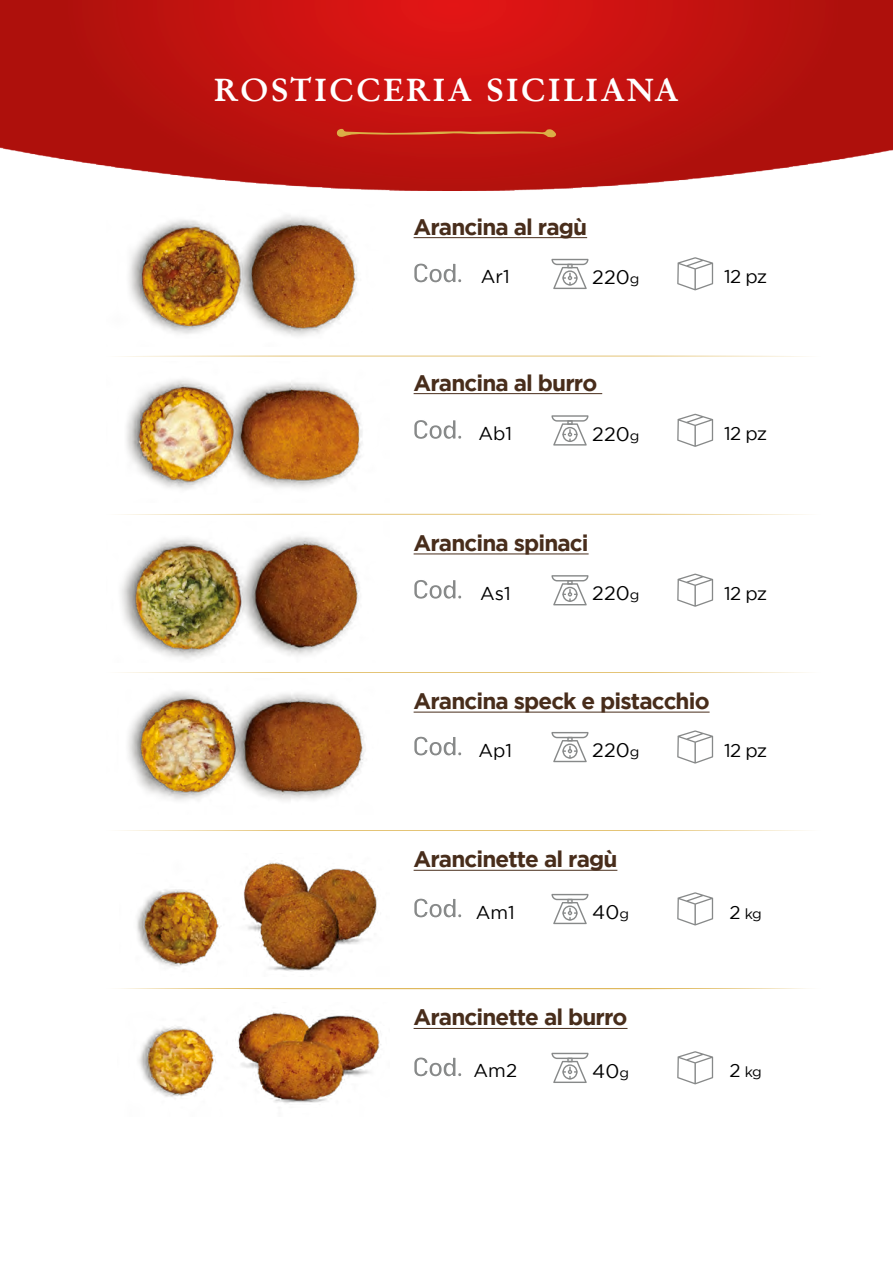
<style>
.page{position:relative;width:893px;height:1263px;background:#fff}
.page>*{position:absolute;margin:0;border:0;box-sizing:border-box;transform-origin:0 0}
.t1{font:600 32.25px "Garamond";letter-spacing:.08em;color:#fff}
.t2{font:700 22.5px "Gotham";letter-spacing:-.04em;color:#482d1b}
.t3{font:19.65px "Gotham";color:#000}
.t4{font:18.6px "Gotham";color:#000}
.t5{font:14.55px "Gotham";color:#000}
.s1{font-size:14.55px}
.s2{font-size:18.6px}
</style>
<div class="page">
<svg style="left:119px;top:355px;width:689px;height:2px"></svg>
<svg style="left:119px;top:514px;width:689px;height:1px"></svg>
<svg style="left:119px;top:672px;width:689px;height:1px"></svg>
<svg style="left:119px;top:830px;width:689px;height:1px"></svg>
<svg style="left:119px;top:988px;width:689px;height:1px"></svg>
<img style="left:0;top:0;width:893px;height:191px">
<svg style="left:337px;top:128px;width:219px;height:10px;background:#c8391d"></svg>
<hr style="left:414px;top:1028px;width:213px;height:1px;background:#482d1b">
<img style="left:137px;top:860px;width:240px;height:111px">
<hr style="left:414px;top:870px;width:203px;height:1px;background:#482d1b">
<svg style="left:414px;top:898px;width:48px;height:20px"></svg>
<svg style="left:677px;top:892px;width:36px;height:33px"></svg>
<svg style="left:551px;top:894px;width:37px;height:30px"></svg>
<img style="left:138px;top:1012px;width:243px;height:91px">
<svg style="left:414px;top:1057px;width:48px;height:20px"></svg>
<svg style="left:677px;top:1051px;width:36px;height:33px"></svg>
<svg style="left:551px;top:1053px;width:37px;height:30px"></svg>
<img style="left:129px;top:215px;width:229px;height:121px">
<hr style="left:414px;top:237px;width:173px;height:1px;background:#482d1b">
<svg style="left:677px;top:257px;width:36px;height:33px"></svg>
<svg style="left:414px;top:263px;width:48px;height:20px"></svg>
<svg style="left:551px;top:259px;width:37px;height:30px"></svg>
<img style="left:126px;top:380px;width:237px;height:110px">
<hr style="left:414px;top:393px;width:188px;height:1px;background:#482d1b">
<svg style="left:677px;top:414px;width:36px;height:33px"></svg>
<svg style="left:414px;top:420px;width:48px;height:19px"></svg>
<svg style="left:551px;top:415px;width:37px;height:31px"></svg>
<img style="left:121px;top:536px;width:239px;height:123px">
<hr style="left:414px;top:554px;width:175px;height:1px;background:#482d1b">
<svg style="left:677px;top:574px;width:36px;height:33px"></svg>
<svg style="left:414px;top:580px;width:48px;height:19px"></svg>
<svg style="left:551px;top:575px;width:37px;height:30px"></svg>
<img style="left:128px;top:691px;width:238px;height:110px">
<hr style="left:414px;top:712px;width:296px;height:1px;background:#482d1b">
<svg style="left:677px;top:730px;width:36px;height:33px"></svg>
<svg style="left:414px;top:736px;width:48px;height:20px"></svg>
<svg style="left:551px;top:732px;width:37px;height:30px"></svg>
<h1 class="t1" style="left:214px;top:70px;width:466px">ROSTICCERIA SICILIANA</h1>
<p class="t2" style="left:414px;top:214px;width:175px">Arancina al ragù</p>
<p class="t4" style="left:481px;top:267px;width:30px">Ar1</p>
<p class="t3" style="left:592px;top:266px;width:49px">220<span class="s1">g</span></p>
<p class="t4" style="left:724px;top:267px;width:44px">12 pz</p>
<p class="t2" style="left:414px;top:370px;width:185px">Arancina al burro</p>
<p class="t4" style="left:478px;top:423px;width:35px">Ab1</p>
<p class="t3" style="left:592px;top:423px;width:49px">220<span class="s1">g</span></p>
<p class="t4" style="left:724px;top:423px;width:44px">12 pz</p>
<p class="t2" style="left:414px;top:530px;width:177px">Arancina spinaci</p>
<p class="t4" style="left:480px;top:583px;width:32px">As1</p>
<p class="t3" style="left:592px;top:582px;width:49px">220<span class="s1">g</span></p>
<p class="t4" style="left:724px;top:583px;width:44px">12 pz</p>
<p class="t2" style="left:414px;top:688px;width:297px">Arancina speck e pistacchio</p>
<p class="t4" style="left:478px;top:740px;width:35px">Ap1</p>
<p class="t3" style="left:592px;top:739px;width:49px">220<span class="s1">g</span></p>
<p class="t4" style="left:724px;top:740px;width:44px">12 pz</p>
<p class="t2" style="left:414px;top:846px;width:205px">Arancinette al ragù</p>
<p class="t4" style="left:476px;top:902px;width:41px">Am1</p>
<p class="t3" style="left:592px;top:901px;width:38px">40<span class="s1">g</span></p>
<p class="t5" style="left:729px;top:905px;width:34px"><span class="s2">2</span> kg</p>
<p class="t2" style="left:414px;top:1004px;width:215px">Arancinette al burro</p>
<p class="t4" style="left:474px;top:1060px;width:45px">Am2</p>
<p class="t3" style="left:592px;top:1060px;width:38px">40<span class="s1">g</span></p>
<p class="t5" style="left:729px;top:1064px;width:34px"><span class="s2">2</span> kg</p>
</div>
